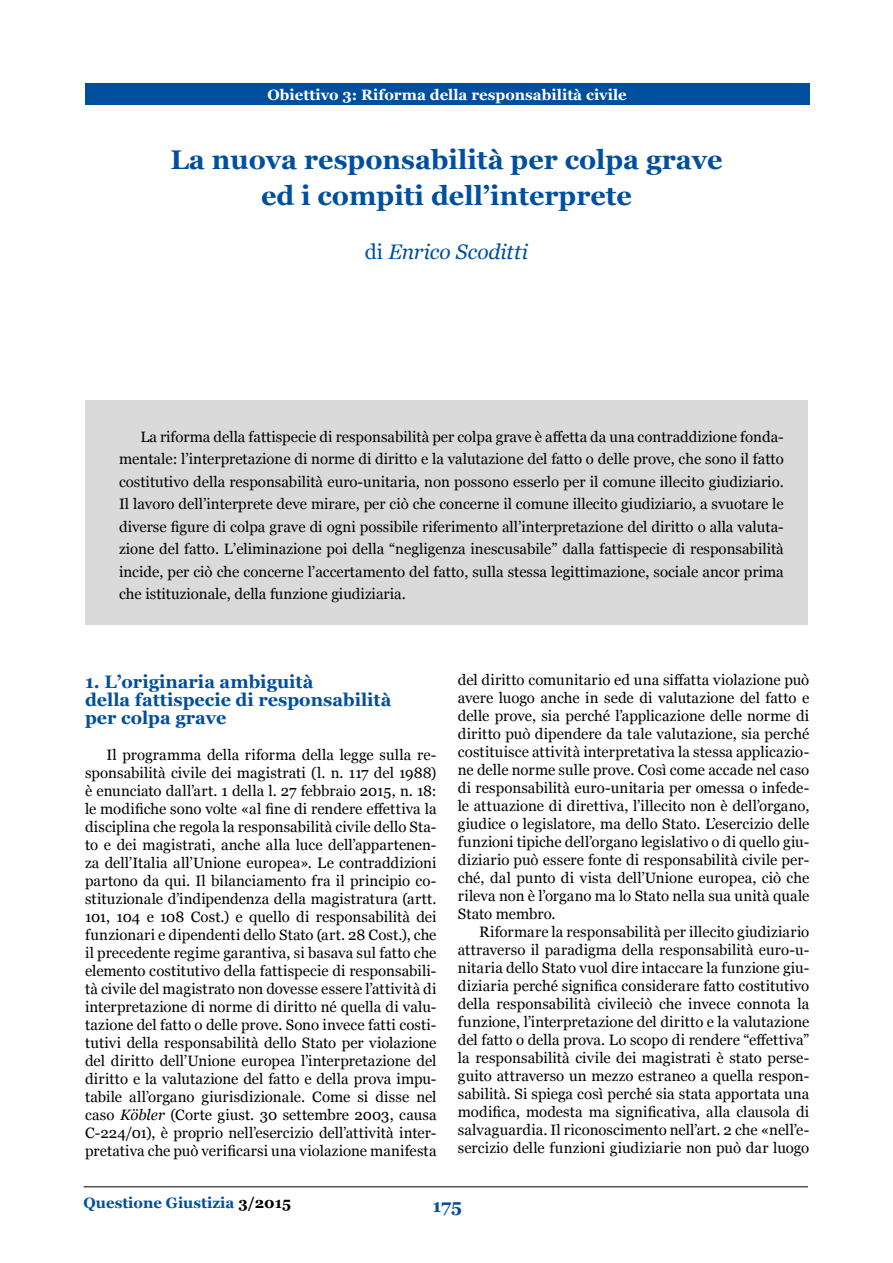
<style>
.page{position:relative;width:893px;height:1263px;background:#fff}
.page>*{position:absolute;margin:0;border:0;box-sizing:border-box;transform-origin:0 0}
.t1{font:700 27px/36px "Georgia";color:#004f9f;text-align:center}
.t2{font:italic 21px "Georgia";color:#004f9f}
.t3{font:700 18px/18px "Georgia";color:#004f9f}
.t4{font:15px/18px "Georgia";color:#000;text-align:justify}
.t5{font:700 15px "Georgia";color:#fff}
.t6{font:700 15px "Georgia";color:#004f9f}
.s1{font-style:normal}
.s2{font-style:italic}
.s3{color:#000}
</style>
<div class="page">
<hr style="left:84px;top:1186px;width:724px;height:1px;background:#000">
<div style="left:85px;top:83px;width:724px;height:22px;background:#004f9f"></div>
<div style="left:85px;top:401px;width:723px;height:224px;background:#dadada"></div>
<p class="t5" style="left:268px;top:85px;width:361px">Obiettivo 3: Riforma della responsabilità civile</p>
<h1 class="t1" style="left:170px;top:142px;width:554px">La nuova responsabilità per colpa grave ed i compiti dell’interprete</h1>
<h2 class="t2" style="left:365px;top:239px;width:165px"><span class="s1">di</span> Enrico Scoditti</h2>
<p class="t4" style="left:119px;top:425px;width:666px;line-height:22.5px;text-indent:21px">La riforma della fattispecie di responsabilità per colpa grave è affetta da una contraddizione fonda&shy;mentale: l’interpretazione di norme di diritto e la valutazione del fatto o delle prove, che sono il fatto costitutivo della responsabilità euro-unitaria, non possono esserlo per il comune illecito giudiziario.<br>Il lavoro dell’interprete deve mirare, per ciò che concerne il comune illecito giudiziario, a svuotare le diverse figure di colpa grave di ogni possibile riferimento all’interpretazione del diritto o alla valuta&shy;zione del fatto. L’eliminazione poi della “negligenza inescusabile” dalla fattispecie di responsabilità incide, per ciò che concerne l’accertamento del fatto, sulla stessa legittimazione, sociale ancor prima che istituzionale, della funzione giudiziaria.</p>
<p class="t3" style="left:85px;top:672px;width:308px">1. L’originaria ambiguità<br>della fattispecie di responsabilità per colpa grave</p>
<p class="t4" style="left:85px;top:746px;width:353px;text-indent:21px">Il programma della riforma della legge sulla re&shy;sponsabilità civile dei magistrati (l. n. 117 del 1988) è enunciato dall’art. 1 della l. 27 febbraio 2015, n. 18: le modifiche sono volte «al fine di rendere effettiva la disciplina che regola la responsabilità civile dello Sta&shy;to e dei magistrati, anche alla luce dell’appartenen&shy;za dell’Italia all’Unione europea». Le contraddizioni partono da qui. Il bilanciamento fra il principio co&shy;stituzionale d’indipendenza della magistratura (artt.<br>101, 104 e 108 Cost.) e quello di responsabilità dei funzionari e dipendenti dello Stato (art. 28 Cost.), che il precedente regime garantiva, si basava sul fatto che elemento costitutivo della fattispecie di responsabili&shy;tà civile del magistrato non dovesse essere l’attività di interpretazione di norme di diritto né quella di valu&shy;tazione del fatto o delle prove. Sono invece fatti costi&shy;tutivi della responsabilità dello Stato per violazione del diritto dell’Unione europea l’interpretazione del diritto e la valutazione del fatto e della prova impu&shy;tabile all’organo giurisdizionale. Come si disse nel caso <span class="s2">Köbler</span> (Corte giust. 30 settembre 2003, causa C-224/01), è proprio nell’esercizio dell’attività inter&shy;pretativa che può verificarsi una violazione manifesta</p>
<p class="t4" style="left:458px;top:671px;width:353px">del diritto comunitario ed una siffatta violazione può avere luogo anche in sede di valutazione del fatto e delle prove, sia perché l’applicazione delle norme di diritto può dipendere da tale valutazione, sia perché costituisce attività interpretativa la stessa applicazio&shy;ne delle norme sulle prove. Così come accade nel caso di responsabilità euro-unitaria per omessa o infede&shy;le attuazione di direttiva, l’illecito non è dell’organo, giudice o legislatore, ma dello Stato. L’esercizio delle funzioni tipiche dell’organo legislativo o di quello giu&shy;diziario può essere fonte di responsabilità civile per&shy;ché, dal punto di vista dell’Unione europea, ciò che rileva non è l’organo ma lo Stato nella sua unità quale Stato membro.</p>
<p class="t4" style="left:458px;top:923px;width:353px;text-indent:21px">Riformare la responsabilità per illecito giudiziario attraverso il paradigma della responsabilità euro-u&shy;nitaria dello Stato vuol dire intaccare la funzione giu&shy;diziaria perché significa considerare fatto costitutivo della responsabilità civileciò che invece connota la funzione, l’interpretazione del diritto e la valutazione del fatto o della prova. Lo scopo di rendere “effettiva” la responsabilità civile dei magistrati è stato perse&shy;guito attraverso un mezzo estraneo a quella respon&shy;sabilità. Si spiega così perché sia stata apportata una modifica, modesta ma significativa, alla clausola di salvaguardia. Il riconoscimento nell’art. 2 che «nell’e&shy;sercizio delle funzioni giudiziarie non può dar luogo</p>
<p class="t6" style="left:84px;top:1193px;width:209px">Questione Giustizia <span class="s3">3/2015</span></p>
<p class="t3" style="left:432px;top:1196px;width:31px">175</p>
</div>
